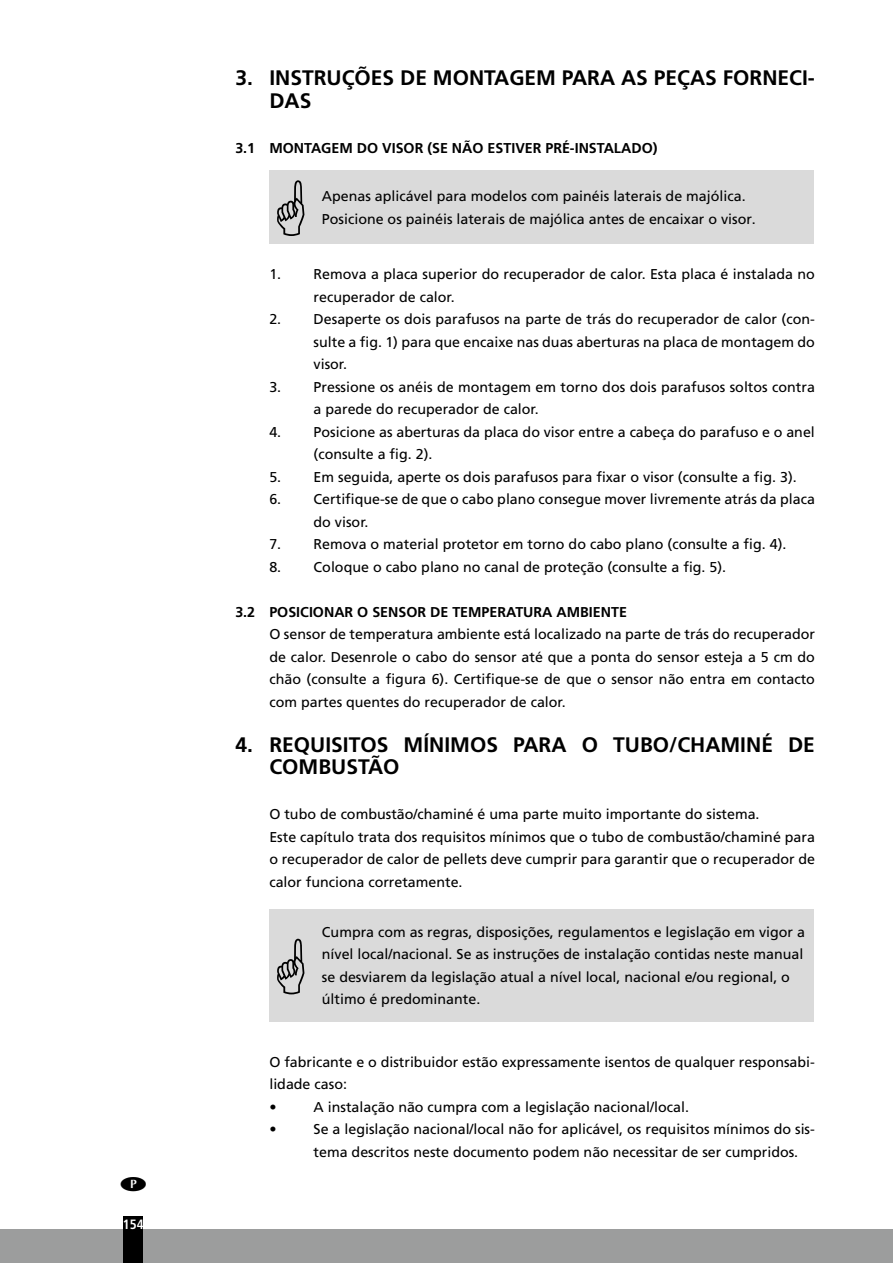
<style>
.page{position:relative;width:893px;height:1263px;background:#fff}
.page>*{position:absolute;margin:0;border:0;box-sizing:border-box;transform-origin:0 0}
.t1{font:700 21px/22.5px "Frutiger LT Std";color:#000}
.t2{font:14.25px/22.5px "Frutiger LT Std";color:#000}
.t3{font:700 14.25px "Frutiger LT Std";color:#000}
.t4{font:700 condensed 13.5px "Frutiger LT Std";color:#fff}
</style>
<div class="page">
<div style="left:0;top:1229px;width:893px;height:34px;background:#9c9d9d"></div>
<div style="left:123px;top:1216px;width:20px;height:47px;background:#000"></div>
<div style="left:269px;top:170px;width:51px;height:74px;background:#dadada"></div>
<div style="left:320px;top:170px;width:494px;height:74px;background:#dadada"></div>
<div style="left:269px;top:909px;width:51px;height:112px;background:#dadada"></div>
<div style="left:320px;top:909px;width:494px;height:113px;background:#dadada"></div>
<p class="t4" style="left:123px;top:1216px;width:23px">154</p>
<h1 class="t1" style="left:269px;top:67px;width:547px;text-indent:-34px">3. INSTRUÇÕES DE MONTAGEM PARA AS PEÇAS FORNECI-<br>DAS</h1>
<p class="t3" style="left:235px;top:139px;width:424px">3.1 MONTAGEM DO VISOR (SE NÃO ESTIVER PRÉ-INSTALADO)</p>
<p class="t2" style="left:322px;top:185px;width:435px">Apenas aplicável para modelos com painéis laterais de majólica.<br>Posicione os painéis laterais de majólica antes de encaixar o visor.</p>
<p class="t2" style="left:314px;top:263px;width:503px;text-indent:-44px">1. Remova a placa superior do recuperador de calor. Esta placa é instalada no recuperador de calor.</p>
<p class="t2" style="left:314px;top:308px;width:503px;text-align:justify;text-indent:-44px">2. Desaperte os dois parafusos na parte de trás do recuperador de calor (con&shy;sulte a fig. 1) para que encaixe nas duas aberturas na placa de montagem do visor.</p>
<p class="t2" style="left:314px;top:375px;width:503px;text-indent:-44px">3. Pressione os anéis de montagem em torno dos dois parafusos soltos contra a parede do recuperador de calor.</p>
<p class="t2" style="left:314px;top:420px;width:503px;text-indent:-44px">4. Posicione as aberturas da placa do visor entre a cabeça do parafuso e o anel (consulte a fig. 2).</p>
<p class="t2" style="left:269px;top:465px;width:529px">5. Em seguida, aperte os dois parafusos para fixar o visor (consulte a fig. 3).</p>
<p class="t2" style="left:314px;top:488px;width:503px;text-indent:-44px">6. Certifique-se de que o cabo plano consegue mover livremente atrás da placa do visor.</p>
<p class="t2" style="left:269px;top:533px;width:518px">7. Remova o material protetor em torno do cabo plano (consulte a fig. 4).</p>
<p class="t2" style="left:269px;top:555px;width:458px">8. Coloque o cabo plano no canal de proteção (consulte a fig. 5).</p>
<p class="t3" style="left:235px;top:603px;width:393px">3.2 POSICIONAR O SENSOR DE TEMPERATURA AMBIENTE</p>
<p class="t2" style="left:269px;top:623px;width:547px;text-align:justify">O sensor de temperatura ambiente está localizado na parte de trás do recuperador de calor. Desenrole o cabo do sensor até que a ponta do sensor esteja a 5 cm do chão (consulte a figura 6). Certifique-se de que o sensor não entra em contacto com partes quentes do recuperador de calor.</p>
<h1 class="t1" style="left:269px;top:733px;width:547px;text-indent:-34px">4. REQUISITOS MÍNIMOS PARA O TUBO/CHAMINÉ DE<br>COMBUSTÃO</h1>
<p class="t2" style="left:269px;top:803px;width:547px">O tubo de combustão/chaminé é uma parte muito importante do sistema.<br>Este capítulo trata dos requisitos mínimos que o tubo de combustão/chaminé para o recuperador de calor de pellets deve cumprir para garantir que o recuperador de calor funciona corretamente.</p>
<p class="t2" style="left:322px;top:921px;width:485px">Cumpra com as regras, disposições, regulamentos e legislação em vigor a nível local/nacional. Se as instruções de instalação contidas neste manual se desviarem da legislação atual a nível local, nacional e/ou regional, o último é predominante.</p>
<p class="t2" style="left:269px;top:1050px;width:547px">O fabricante e o distribuidor estão expressamente isentos de qualquer responsabi&shy;lidade caso:<br>•</p>
<p class="t2" style="left:314px;top:1095px;width:377px">A instalação não cumpra com a legislação nacional/local.</p>
<p class="t2" style="left:269px;top:1118px;width:9px">•</p>
<p class="t2" style="left:314px;top:1118px;width:503px">Se a legislação nacional/local não for aplicável, os requisitos mínimos do sis&shy;tema descritos neste documento podem não necessitar de ser cumpridos.</p>
</div>
